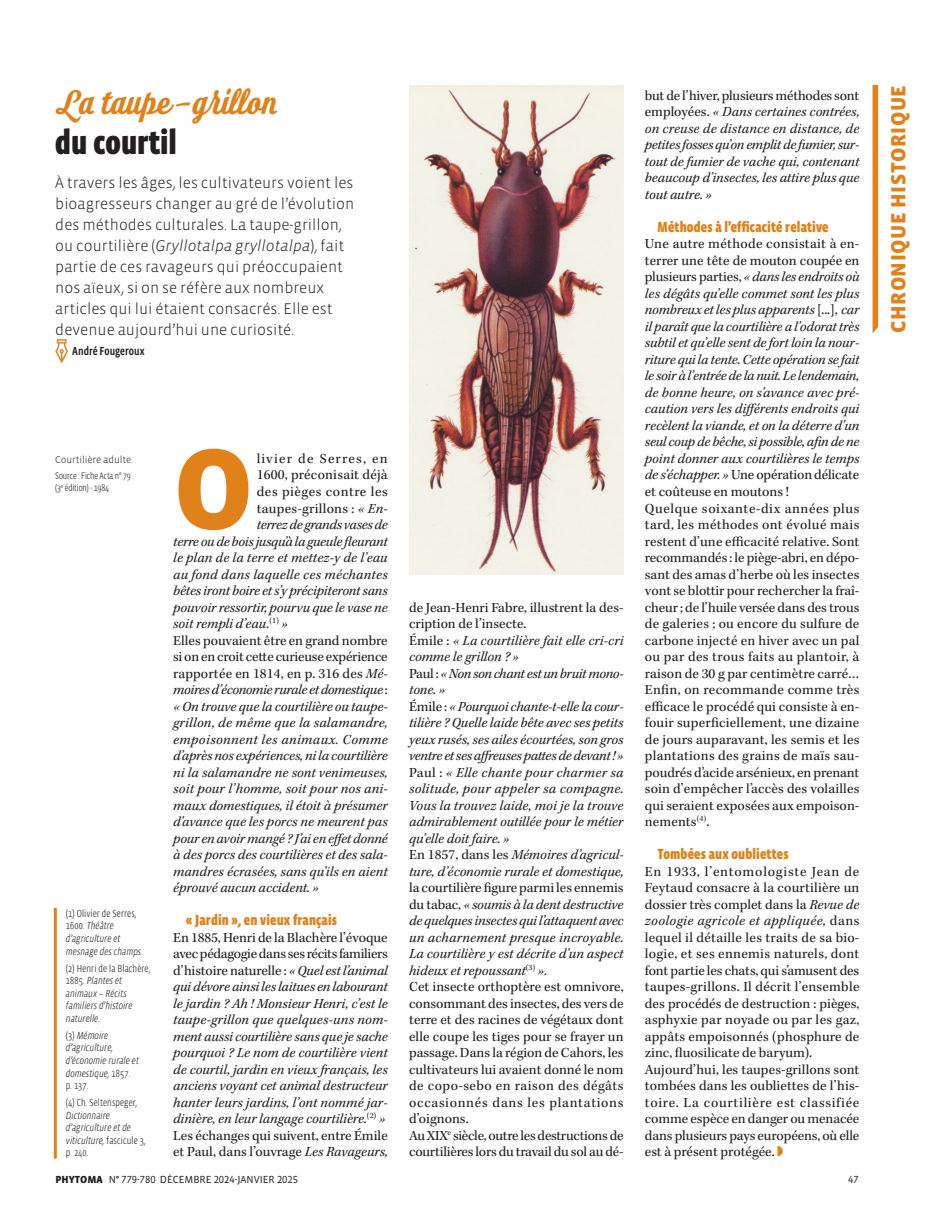
<style>
.page{position:relative;width:936px;height:1212px;background:#fff}
.page>*{position:absolute;margin:0;border:0;box-sizing:border-box;transform-origin:0 0}
.TEXTE_LETTRINE{font:900 117.45px "Vista Sans OT";color:#e1811a}
.TITRE{font:700 34.5px/40px "Look Script";color:#e1811a}
.t1{font:900 21px "Vista Sans OT";letter-spacing:.025em;color:#e1811a}
.CHAPO{font:300 15.75px/21px "Vista Sans OT";color:#231f20}
.INTERTITRE{font:900 15px "Vista Sans Nar OT";letter-spacing:.01em;color:#e1811a}
.TEXTE{font:italic 14.25px/16.5px "Kepler Std";color:#231f20;text-align:justify}
.TEXTE-2{font:14.25px/16.5px "Kepler Std";color:#231f20;text-align:justify}
.TEXTE_LETTRINE-2{font:italic 14.25px "Kepler Std";letter-spacing:-.005em;color:#231f20}
.TEXTE_LETTRINE-3{font:14.25px "Kepler Std";letter-spacing:.025em;color:#231f20}
.TEXTE-3{font:italic 14.25px/16.5px "Kepler Std";letter-spacing:-.02em;color:#231f20}
.TEXTE_LETTRINE-4{font:italic 14.25px "Kepler Std";letter-spacing:.02em;color:#231f20}
.TEXTE_LETTRINE-5{font:14.25px "Kepler Std";letter-spacing:.085em;color:#231f20}
.SIGNATURE{font:500 12px "Vista Sans Nar OT";color:#231f20}
.NOTE{font:italic 300 10.5px/12.6px "Vista Sans Nar OT";letter-spacing:.01em;color:#231f20}
.t2{font:10.5px "Vista Sans OT";color:#231f20}
.LEGENDE{font:300 10.05px "Vista Sans OT";letter-spacing:-.01em;color:#231f20}
.LEGENDE-2{font:300 9.75px/11.7px "Vista Sans Nar OT";letter-spacing:-.01em;color:#231f20}
.s1{font-family:"Vista Sans Nar OT";font-weight:900;color:#231f20}
.s2{font-style:italic}
.s3{font-style:normal}
.s4{font-weight:900}
.s5{color:#e1811a}
</style>
<div class="page">
<svg style="left:55px;top:339px;width:13px;height:24px"></svg>
<hr style="left:54px;top:908px;width:3px;height:251px;background:#e1811a">
<svg style="left:872px;top:85px;width:6px;height:248px"></svg>
<img style="left:409px;top:85px;width:214px;height:489px">
<p class="TITRE" style="left:55px;top:82px;width:224px">La taupe-grillon <span class="s1">du courtil</span></p>
<p class="CHAPO" style="left:55px;top:172px;width:300px">À travers les âges, les cultivateurs voient les bioagresseurs changer au gré de l’évolution des méthodes culturales. La taupe-grillon, ou courtilière (<span class="s2">Gryllotalpa gryllotalpa</span>), fait partie de ces ravageurs qui préoccupaient nos aïeux, si on se réfère aux nombreux articles qui lui étaient consacrés. Elle est devenue aujourd’hui une curiosité.</p>
<p class="SIGNATURE" style="left:72px;top:345px;width:74px">André Fougeroux</p>
<p class="TEXTE_LETTRINE" style="left:173px;top:429px;width:82px">O</p>
<p class="TEXTE_LETTRINE-5" style="left:257px;top:450px;width:133px">livier de Serres, en</p>
<p class="LEGENDE" style="left:55px;top:455px;width:79px">Courtilière adulte.</p>
<p class="LEGENDE-2" style="left:55px;top:470px;width:77px">Source : Fiche Acta n° 79 (3<sup>e</sup> édition) - 1984</p>
<p class="TEXTE_LETTRINE-3" style="left:257px;top:467px;width:133px">1600, préconisait déjà</p>
<p class="TEXTE_LETTRINE-3" style="left:257px;top:483px;width:133px">des pièges contre les</p>
<p class="TEXTE_LETTRINE-3" style="left:257px;top:500px;width:133px">taupes-grillons : <span class="s2">« En-</span></p>
<p class="TEXTE_LETTRINE-2" style="left:257px;top:516px;width:133px">terrez de grands vases de</p>
<p class="TEXTE_LETTRINE-2" style="left:173px;top:533px;width:216px">terre ou de bois jusqu’à la gueule fleurant</p>
<p class="TEXTE_LETTRINE-2" style="left:173px;top:549px;width:216px">le plan de la terre et mettez-y de l’eau</p>
<p class="TEXTE_LETTRINE-4" style="left:173px;top:566px;width:216px">au fond dans laquelle ces méchantes</p>
<p class="TEXTE_LETTRINE-2" style="left:173px;top:582px;width:216px">bêtes iront boire et s’y précipiteront sans</p>
<p class="TEXTE_LETTRINE-2" style="left:173px;top:599px;width:216px">pouvoir ressortir, pourvu que le vase ne</p>
<p class="TEXTE_LETTRINE-2" style="left:173px;top:615px;width:116px">soit rempli d’eau.<sup>(1)</sup> »</p>
<p class="TEXTE" style="left:173px;top:632px;width:216px"><span class="s3">Elles pouvaient être en grand nombre si on en croit cette curieuse expérience rapportée en 1814, en p. 316 des</span> Mé&shy;moires d’économie rurale et domestique <span class="s3">: </span>« On trouve que la courtilière ou taupe&shy;grillon, de même que la salamandre, empoisonnent les animaux. Comme d’après nos expériences, ni la courtilière ni la salamandre ne sont venimeuses, soit pour l’homme, soit pour nos ani&shy;maux domestiques, il étoit à présumer d’avance que les porcs ne meurent pas pour en avoir mangé ? J’ai en effet donné à des porcs des courtilières et des sala&shy;mandres écrasées, sans qu’ils en aient éprouvé aucun accident. »</p>
<p class="INTERTITRE" style="left:186px;top:912px;width:153px">« Jardin », en vieux français</p>
<p class="TEXTE" style="left:173px;top:929px;width:216px"><span class="s3">En 1885, Henri de la Blachère l’évoque avec pédagogie dans ses récits familiers d’histoire naturelle :</span> « Quel est l’animal qui dévore ainsi les laitues en labourant le jardin ? Ah ! Monsieur Henri, c’est le taupe-grillon que quelques-uns nom&shy;ment aussi courtilière sans que je sache pourquoi ? Le nom de courtilière vient de courtil, jardin en vieux français, les anciens voyant cet animal destructeur hanter leurs jardins, l’ont nommé jar&shy;dinière, en leur langage courtilière.<sup>(2)</sup> »</p>
<p class="TEXTE-2" style="left:173px;top:1127px;width:216px">Les échanges qui suivent, entre Émile et Paul, dans l’ouvrage <span class="s2">Les Ravageurs,</span></p>
<p class="NOTE" style="left:66px;top:907px;width:78px"><span class="s3">(1) Olivier de Serres,<br>1600.</span> Théâtre d’agriculture et mesnage des champs<span class="s3">.</span></p>
<p class="NOTE" style="left:66px;top:962px;width:86px"><span class="s3">(2) Henri de la Blachère,<br>1885.</span> Plantes et animaux – Récits familiers d’histoire naturelle.</p>
<p class="NOTE" style="left:66px;top:1029px;width:74px"><span class="s3">(3)</span> Mémoire d’agriculture, d’économie rurale et domestique, <span class="s3">1857. p. 137.</span></p>
<p class="NOTE" style="left:66px;top:1096px;width:81px"><span class="s3">(4) Ch. Seltenspeger,<br></span>Dictionnaire d’agriculture et de viticulture, <span class="s3">fascicule 3, p. 240.</span></p>
<p class="t2" style="left:55px;top:1174px;width:244px"><span class="s4">PHYTOMA</span> N° 779-780 DÉCEMBRE 2024-JANVIER 2025</p>
<p class="TEXTE-2" style="left:409px;top:599px;width:216px">de Jean-Henri Fabre, illustrent la des&shy;cription de l’insecte.</p>
<p class="TEXTE" style="left:409px;top:632px;width:216px"><span class="s3">Émile :</span> « La courtilière fait elle cri-cri comme le grillon ? »</p>
<p class="TEXTE-3" style="left:409px;top:665px;width:216px"><span class="s3">Paul :</span> « Non son chant est un bruit mono&shy;tone. »</p>
<p class="TEXTE" style="left:409px;top:698px;width:216px"><span class="s3">Émile :</span> « Pourquoi chante-t-elle la cour&shy;tilière ? Quelle laide bête avec ses petits yeux rusés, ses ailes écourtées, son gros ventre et ses affreuses pattes de devant ! »</p>
<p class="TEXTE" style="left:409px;top:764px;width:216px"><span class="s3">Paul :</span> « Elle chante pour charmer sa solitude, pour appeler sa compagne.<br>Vous la trouvez laide, moi je la trouve admirablement outillée pour le métier qu’elle doit faire. »</p>
<p class="TEXTE" style="left:409px;top:847px;width:216px"><span class="s3">En 1857, dans les</span> Mémoires d’agricul&shy;ture, d’économie rurale et domestique, <span class="s3">la courtilière figure parmi les ennemis du tabac,</span> « soumis à la dent destructive de quelques insectes qui l’attaquent avec un acharnement presque incroyable.<br>La courtilière y est décrite d’un aspect hideux et repoussant<sup>(3)</sup> ».</p>
<p class="TEXTE-2" style="left:409px;top:979px;width:216px">Cet insecte orthoptère est omnivore, consommant des insectes, des vers de terre et des racines de végétaux dont elle coupe les tiges pour se frayer un passage. Dans la région de Cahors, les cultivateurs lui avaient donné le nom de copo-sebo en raison des dégâts occasionnés dans les plantations d’oignons.</p>
<p class="TEXTE-2" style="left:409px;top:1127px;width:216px">Au XIX<sup>e</sup> siècle, outre les destructions de courtilières lors du travail du sol au dé-</p>
<p class="TEXTE" style="left:644px;top:88px;width:216px"><span class="s3">but de l’hiver, plusieurs méthodes sont employées.</span> « Dans certaines contrées, on creuse de distance en distance, de petites fosses qu’on emplit de fumier, sur&shy;tout de fumier de vache qui, contenant beaucoup d’insectes, les attire plus que tout autre. »</p>
<p class="INTERTITRE" style="left:657px;top:219px;width:172px">Méthodes à l’efficacité relative</p>
<p class="TEXTE" style="left:644px;top:236px;width:216px"><span class="s3">Une autre méthode consistait à en&shy;terrer une tête de mouton coupée en plusieurs parties,</span> « dans les endroits où les dégâts qu’elle commet sont les plus nombreux et les plus apparents <span class="s3">[...],</span> car il paraît que la courtilière a l’odorat très subtil et qu’elle sent de fort loin la nour&shy;riture qui la tente. Cette opération se fait le soir à l’entrée de la nuit. Le lendemain, de bonne heure, on s’avance avec pré&shy;caution vers les différents endroits qui recèlent la viande, et on la déterre d’un seul coup de bêche, si possible, afin de ne point donner aux courtilières le temps de s’échapper. » <span class="s3">Une opération délicate et coûteuse en moutons !</span></p>
<p class="TEXTE-2" style="left:644px;top:500px;width:216px">Quelque soixante-dix années plus tard, les méthodes ont évolué mais restent d’une efficacité relative. Sont recommandés : le piège-abri, en dépo&shy;sant des amas d’herbe où les insectes vont se blottir pour rechercher la fraî&shy;cheur ; de l’huile versée dans des trous de galeries ; ou encore du sulfure de carbone injecté en hiver avec un pal ou par des trous faits au plantoir, à raison de 30 g par centimètre carré… Enfin, on recommande comme très efficace le procédé qui consiste à en&shy;fouir superficiellement, une dizaine de jours auparavant, les semis et les plantations des grains de maïs sau&shy;poudrés d’acide arsénieux, en prenant soin d’empêcher l’accès des volailles qui seraient exposées aux empoison&shy;nements<sup>(4)</sup>.</p>
<p class="INTERTITRE" style="left:657px;top:846px;width:132px">Tombées aux oubliettes</p>
<p class="TEXTE-2" style="left:644px;top:863px;width:216px">En 1933, l’entomologiste Jean de Feytaud consacre à la courtilière un dossier très complet dans la <span class="s2">Revue de zoologie agricole et appliquée,</span> dans lequel il détaille les traits de sa bio&shy;logie, et ses ennemis naturels, dont font partie les chats, qui s’amusent des taupes-grillons. Il décrit l’ensemble des procédés de destruction : pièges, asphyxie par noyade ou par les gaz, appâts empoisonnés (phosphure de zinc, fluosilicate de baryum).</p>
<p class="TEXTE-2" style="left:644px;top:1061px;width:216px">Aujourd’hui, les taupes-grillons sont tombées dans les oubliettes de l’his&shy;toire. La courtilière est classifiée comme espèce en danger ou menacée dans plusieurs pays européens, où elle est à présent protégée. <span class="s5">◗</span></p>
<p class="t2" style="left:848px;top:1174px;width:12px">47</p>
<h3 class="t1" style="left:887px;top:333px;width:249px;rotate:-90deg">CHRONIQUE HISTORIQUE</h3>
</div>
